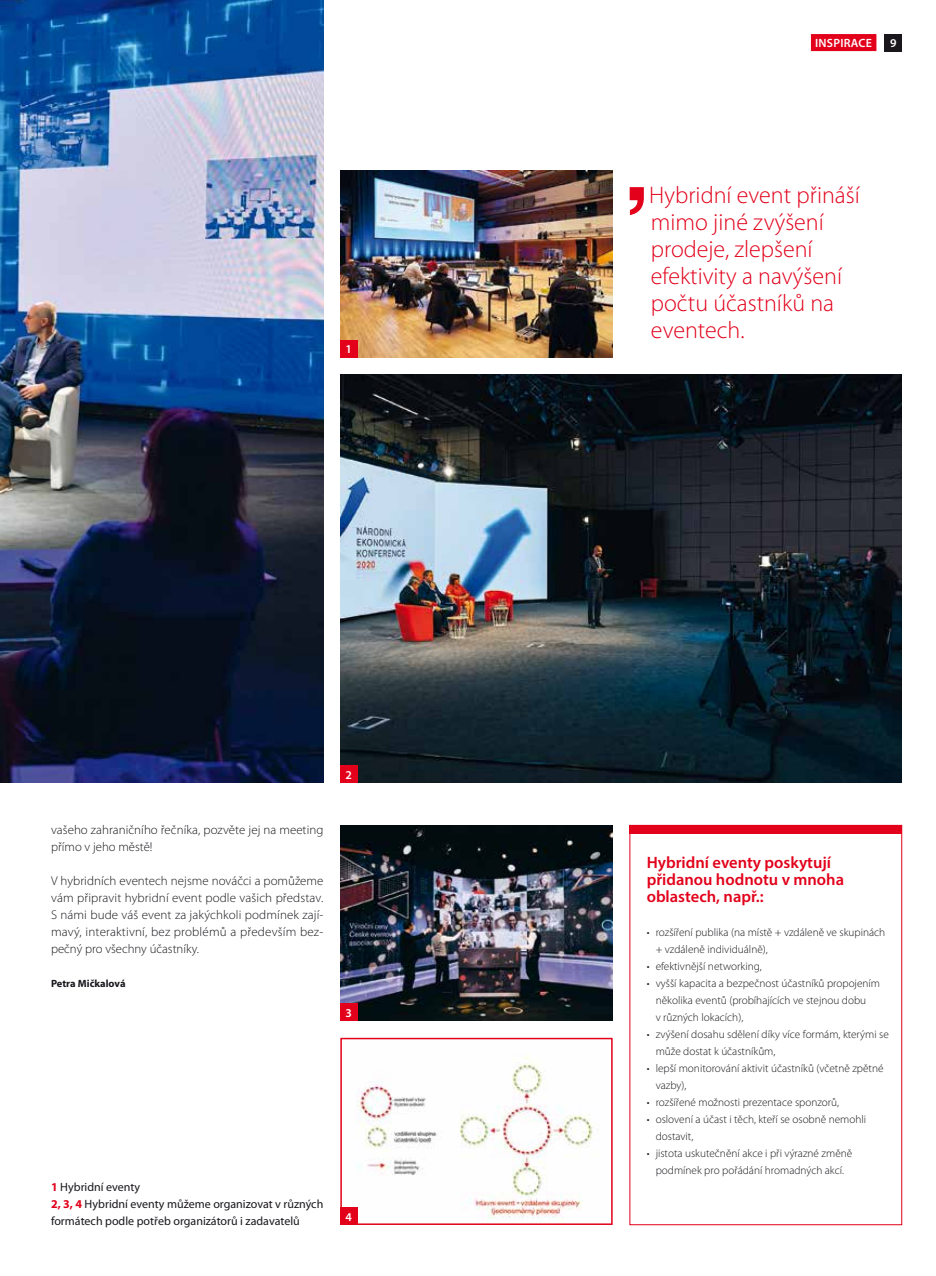
<style>
.page{position:relative;width:936px;height:1276px;background:#fff}
.page>*{position:absolute;margin:0;border:0;box-sizing:border-box;transform-origin:0 0}
.t1{font:300 24px/27px "Myriad Pro";color:#e2001a}
.t2{font:600 16.5px/17px "Myriad Pro";color:#e2001a}
.t3{font:300 12.75px/17px "Myriad Pro";letter-spacing:.005em;color:#1a171c}
.t4{font:12px/17px "Myriad Pro";color:#1a171c}
.t5{font:600 12px "Myriad Pro";letter-spacing:.02em;color:#fff}
.t6{font:300 11.25px/17px "Myriad Pro";color:#1a171c}
.t7{font:700 10.5px "Myriad Pro";color:#1a171c}
.s1{font-weight:700;color:#e2001a}
</style>
<div class="page">
<div style="left:884px;top:34px;width:17px;height:17px;background:#1a171c"></div>
<div style="left:810px;top:34px;width:66px;height:17px;background:#e2001a"></div>
<img style="left:340px;top:170px;width:272px;height:187px">
<img style="left:0;top:0;width:323px;height:782px">
<img style="left:340px;top:374px;width:561px;height:408px">
<img style="left:340px;top:825px;width:272px;height:195px">
<div style="left:340px;top:340px;width:17px;height:17px;background:#e2001a"></div>
<div style="left:340px;top:765px;width:17px;height:17px;background:#e2001a"></div>
<svg style="left:629px;top:187px;width:14px;height:28px"></svg>
<img style="left:343px;top:1055px;width:256px;height:167px">
<div style="left:340px;top:1037px;width:272px;height:188px;border:2px solid #e2001a"></div>
<div style="left:340px;top:1003px;width:17px;height:17px;background:#e2001a"></div>
<div style="left:340px;top:1208px;width:17px;height:17px;background:#e2001a"></div>
<div style="left:629px;top:825px;width:272px;height:8px;background:#e2001a"></div>
<p class="t5" style="left:345px;top:341px;width:8px">1</p>
<p class="t3" style="left:51px;top:821px;width:274px">vašeho zahraničního řečníka, pozvěte jej na meeting přímo v jeho městě!</p>
<p class="t3" style="left:51px;top:872px;width:274px;text-align:justify">V hybridních eventech nejsme nováčci a pomůžeme vám připravit hybridní event podle vašich představ.<br>S námi bude váš event za jakýchkoli podmínek zají&shy;mavý, interaktivní, bez problémů a především bez&shy;pečný pro všechny účastníky.</p>
<p class="t7" style="left:51px;top:976px;width:76px">Petra Mičkalová</p>
<p class="t5" style="left:345px;top:767px;width:8px">2</p>
<p class="t5" style="left:345px;top:1005px;width:8px">3</p>
<p class="t4" style="left:51px;top:1178px;width:274px"><span class="s1">1</span> Hybridní eventy<br><span class="s1">2, 3, 4</span> Hybridní eventy můžeme organizovat v různých formátech podle potřeb organizátorů i zadavatelů</p>
<p class="t5" style="left:345px;top:1209px;width:8px">4</p>
<p class="t5" style="left:815px;top:35px;width:58px">INSPIRACE</p>
<p class="t5" style="left:890px;top:35px;width:8px">9</p>
<h1 class="t1" style="left:649px;top:182px;width:212px">Hybridní event přináší mimo jiné zvýšení prodeje, zlepšení efektivity a navýšení počtu účastníků na eventech.</h1>
<h2 class="t2" style="left:646px;top:853px;width:199px">Hybridní eventy poskytují přidanou hodnotu v mnoha oblastech, např.:</h2>
<p class="t6" style="left:655px;top:923px;width:231px;text-indent:-9px">• rozšíření publika (na místě + vzdáleně ve skupinách + vzdáleně individuálně),</p>
<p class="t6" style="left:646px;top:957px;width:117px">• efektivnější networking,</p>
<p class="t6" style="left:655px;top:974px;width:226px;text-indent:-9px">• vyšší kapacita a bezpečnost účastníků propojením několika eventů (probíhajících ve stejnou dobu<br>v různých lokacích),</p>
<p class="t6" style="left:655px;top:1025px;width:235px;text-indent:-9px">• zvýšení dosahu sdělení díky více formám, kterými se může dostat k účastníkům,</p>
<p class="t6" style="left:655px;top:1059px;width:229px;text-indent:-9px">• lepší monitorování aktivit účastníků (včetně zpětné vazby),</p>
<p class="t6" style="left:646px;top:1093px;width:194px">• rozšířené možnosti prezentace sponzorů,</p>
<p class="t6" style="left:655px;top:1110px;width:212px;text-indent:-9px">• oslovení a účast i těch, kteří se osobně nemohli dostavit,</p>
<p class="t6" style="left:646px;top:1144px;width:207px;text-align:center">• jistota uskutečnění akce i při výrazné změně podmínek pro pořádání hromadných akcí.</p>
</div>
